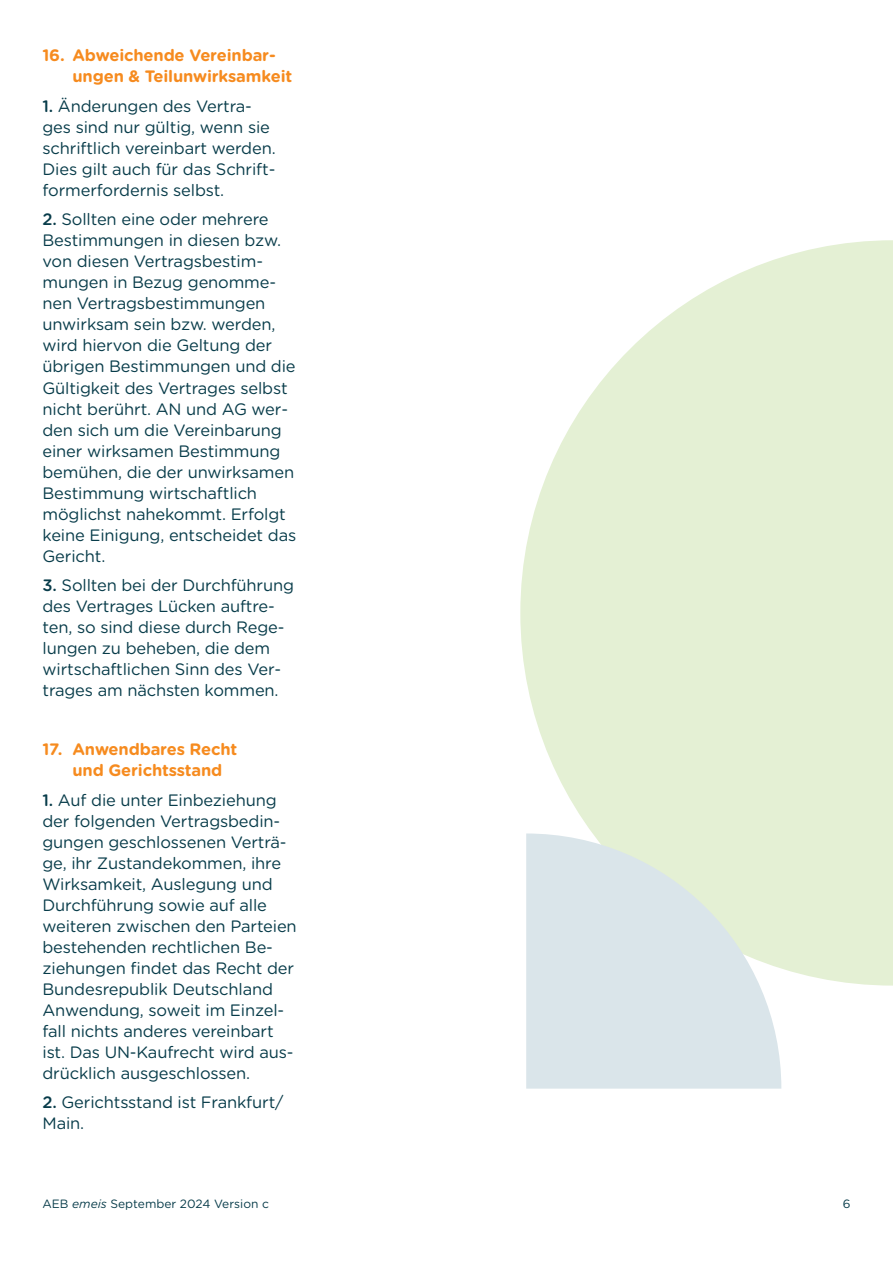
<style>
.page{position:relative;width:893px;height:1263px;background:#fff}
.page>*{position:absolute;margin:0;border:0;box-sizing:border-box;transform-origin:0 0}
.t1{font:16.5px/21px "Gotham Rounded";letter-spacing:-.01em;color:#083c4a}
.t2{font:700 16.5px/21px "Gotham Rounded";letter-spacing:-.01em;color:#f68b1f}
.t3{font:12px "Gotham Rounded";color:#083c4a}
.s1{font-weight:500}
.s2{font-style:italic}
</style>
<div class="page">
<svg style="left:520px;top:240px;width:373px;height:745px;fill:#e4f0d4"></svg>
<svg style="left:526px;top:833px;width:255px;height:256px;background:#dce7e6"></svg>
<p class="t2" style="left:73px;top:44px;width:221px;text-indent:-30px">16. Abweichende Vereinbar&shy;ungen &amp; Teilunwirksamkeit</p>
<p class="t1" style="left:43px;top:95px;width:235px"><span class="s1">1.</span> Änderungen des Vertra&shy;ges sind nur gültig, wenn sie schriftlich vereinbart werden.<br>Dies gilt auch für das Schrift&shy;formerfordernis selbst.</p>
<p class="t1" style="left:43px;top:208px;width:255px"><span class="s1">2.</span> Sollten eine oder mehrere<br>Bestimmungen in diesen bzw. von diesen Vertragsbestim&shy;mungen in Bezug genomme&shy;nen Vertragsbestimmungen unwirksam sein bzw. werden, wird hiervon die Geltung der übrigen Bestimmungen und die<br>Gültigkeit des Vertrages selbst nicht berührt. AN und AG wer&shy;den sich um die Vereinbarung einer wirksamen Bestimmung bemühen, die der unwirksamen<br>Bestimmung wirtschaftlich möglichst nahekommt. Erfolgt keine Einigung, entscheidet das<br>Gericht.</p>
<p class="t1" style="left:43px;top:574px;width:253px"><span class="s1">3.</span> Sollten bei der Durchführung des Vertrages Lücken auftre&shy;ten, so sind diese durch Rege&shy;lungen zu beheben, die dem wirtschaftlichen Sinn des Ver&shy;trages am nächsten kommen.</p>
<p class="t2" style="left:73px;top:738px;width:166px;text-indent:-30px">17. Anwendbares Recht und Gerichtsstand</p>
<p class="t1" style="left:43px;top:788px;width:256px"><span class="s1">1.</span> Auf die unter Einbeziehung der folgenden Vertragsbedin&shy;gungen geschlossenen Verträ&shy;ge, ihr Zustandekommen, ihre<br>Wirksamkeit, Auslegung und<br>Durchführung sowie auf alle weiteren zwischen den Parteien bestehenden rechtlichen Be&shy;ziehungen findet das Recht der<br>Bundesrepublik Deutschland<br>Anwendung, soweit im Einzel&shy;fall nichts anderes vereinbart ist. Das UN-Kaufrecht wird aus&shy;drücklich ausgeschlossen.</p>
<p class="t1" style="left:43px;top:1091px;width:243px"><span class="s1">2.</span> Gerichtsstand ist Frankfurt/<br>Main.</p>
<p class="t3" style="left:43px;top:1195px;width:228px">AEB <span class="s2">emeis</span> September 2024 Version c</p>
<p class="t3" style="left:843px;top:1195px;width:9px">6</p>
</div>
